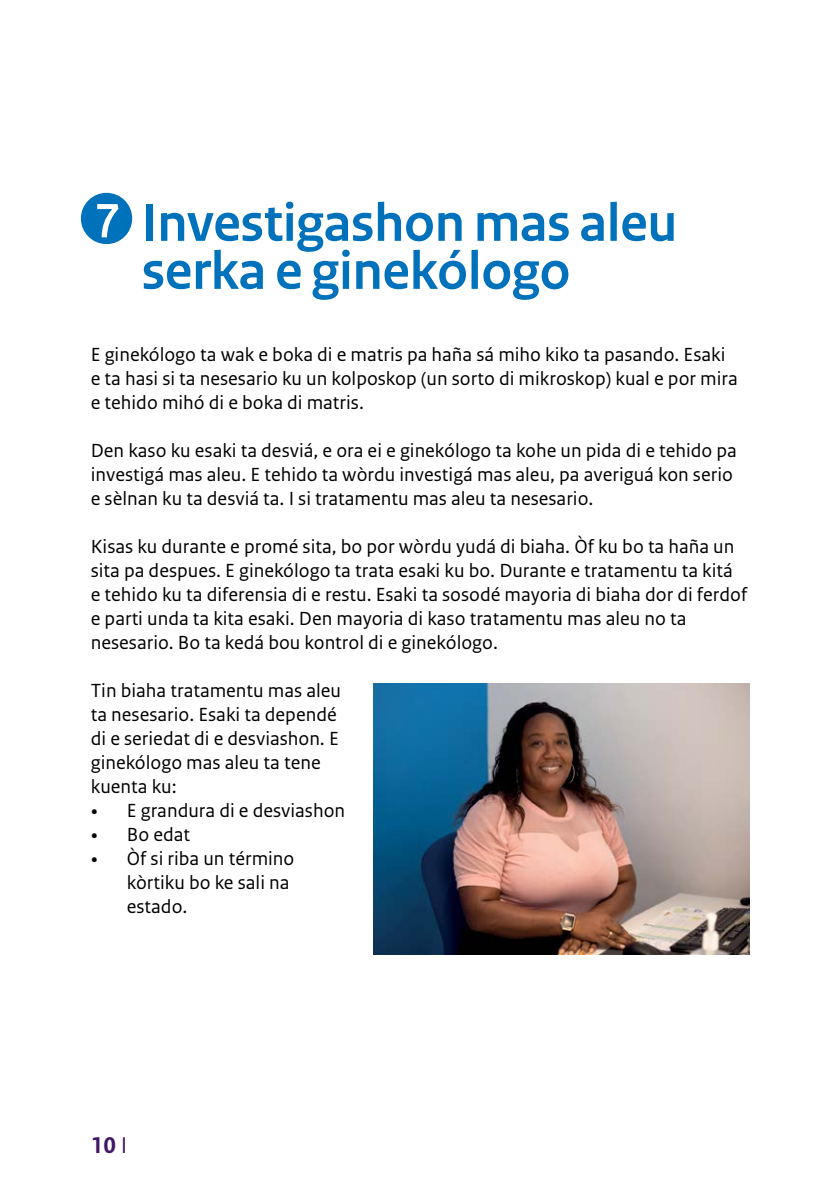
<style>
.page{position:relative;width:840px;height:1191px;background:#fff}
.page>*{position:absolute;margin:0;border:0;box-sizing:border-box;transform-origin:0 0}
.H2_RIVM_Hoofdstukkop{font:700 56px/48px "Rijksoverheid Sans Heading";color:#0071bb}
.t1{font:700 24px "Rijksoverheid Sans Text";color:#411663}
._10_RIVM_Broodtekst{font:20px/24px "Rijksoverheid Sans Text";color:#000}
.s1{font-family:"Rijksoverheid Serif"}
.s2{font-weight:400}
</style>
<div class="page">
<div style="left:81px;top:193px;width:51px;height:51px;background:#0071bb;border-radius:50%"></div>
<img style="left:373px;top:683px;width:375px;height:271px">
<h2 class="H2_RIVM_Hoofdstukkop" style="left:142px;top:200px;width:536px;text-indent:-45px"><sup>7</sup> Investigashon mas aleu serka e ginekólogo</h2>
<p class="_10_RIVM_Broodtekst" style="left:91px;top:343px;width:648px">E ginekólogo ta wak e boka di e matris pa haña sá miho kiko ta pasando. Esaki e ta hasi si ta nesesario ku un kolposkop (un sorto di mikroskop) kual e por mira e tehido mihó di e boka di matris.</p>
<p class="_10_RIVM_Broodtekst" style="left:91px;top:439px;width:647px">Den kaso ku esaki ta desviá, e ora ei e ginekólogo ta kohe un pida di e tehido pa investigá mas aleu. E tehido ta wòrdu investigá mas aleu, pa averiguá kon serio e sèlnan ku ta desviá ta. I si tratamentu mas aleu ta nesesario.</p>
<p class="_10_RIVM_Broodtekst" style="left:91px;top:535px;width:657px">Kisas ku durante e promé sita, bo por wòrdu yudá di biaha. Òf ku bo ta haña un sita pa despues. E ginekólogo ta trata esaki ku bo. Durante e tratamentu ta kitá e tehido ku ta diferensia di e restu. Esaki ta sosodé mayoria di biaha dor di ferdof e parti unda ta kita esaki. Den mayoria di kaso tratamentu mas aleu no ta nesesario. Bo ta kedá bou kontrol di e ginekólogo.</p>
<p class="_10_RIVM_Broodtekst" style="left:91px;top:679px;width:251px">Tin biaha tratamentu mas aleu ta nesesario. Esaki ta dependé di e seriedat di e desviashon. E ginekólogo mas aleu ta tene kuenta ku:</p>
<p class="_10_RIVM_Broodtekst" style="left:91px;top:799px;width:256px"><span class="s1">•</span> E grandura di e desviashon</p>
<p class="_10_RIVM_Broodtekst" style="left:91px;top:823px;width:101px"><span class="s1">•</span> Bo edat</p>
<p class="_10_RIVM_Broodtekst" style="left:127px;top:847px;width:169px;text-indent:-36px"><span class="s1">•</span> Òf si riba un término kòrtiku bo ke sali na estado.</p>
<p class="t1" style="left:91px;top:1131px;width:38px">10 <span class="s2">I</span></p>
</div>
